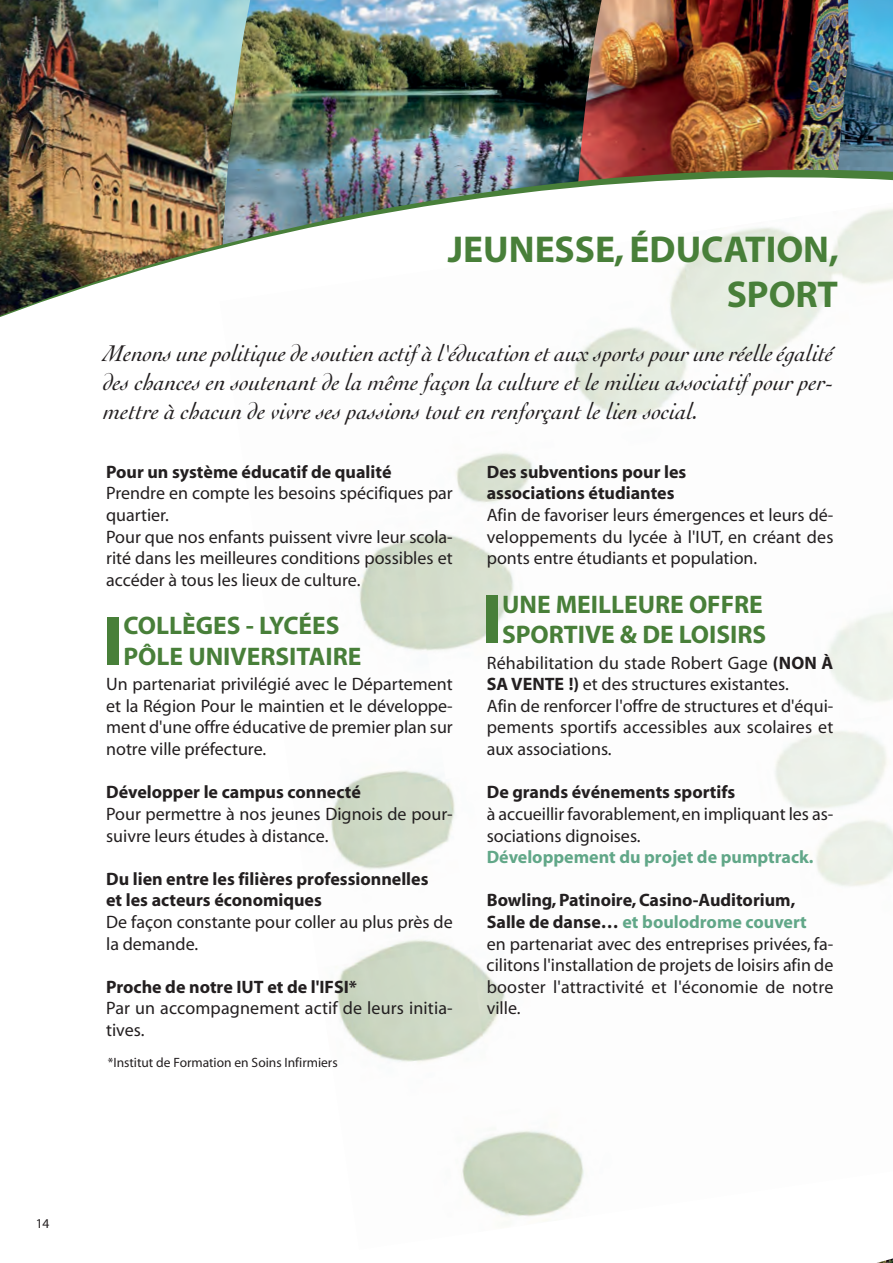
<style>
.page{position:relative;width:893px;height:1263px;background:#fff}
.page>*{position:absolute;margin:0;border:0;box-sizing:border-box;transform-origin:0 0}
.t1{font:700 37.5px/45px "Myriad";color:#487f39;text-align:right}
.t2{font:700 25.5px/30.6px "Myriad";color:#487f39}
.t3{font:italic 24px/28.8px "Cochin";color:#231f20;text-align:justify}
.t4{font:18px/21.6px "Myriad";color:#231f20}
.t5{font:700 18px/21.6px "Myriad";color:#231f20}
.t6{font:700 18px "Myriad";color:#61a788}
.t7{font:13.5px "Myriad";color:#231f20}
.s1{font-weight:700}
.s2{font-weight:700;color:#61a788}
</style>
<div class="page">
<img style="left:848px;top:0;width:45px;height:102px">
<img style="left:604px;top:0;width:244px;height:102px">
<img style="left:252px;top:0;width:352px;height:102px">
<img style="left:0;top:0;width:252px;height:102px">
<img style="left:0;top:109px;width:893px;height:1154px">
<img style="left:220px;top:199px;width:673px;height:1051px">
<div style="left:107px;top:617px;width:12px;height:48px;background:#487f39"></div>
<div style="left:486px;top:595px;width:11px;height:48px;background:#487f39"></div>
<h1 class="t1" style="left:448px;top:230px;width:393px">JEUNESSE, ÉDUCATION,<br>SPORT</h1>
<p class="t3" style="left:103px;top:338px;width:731px">Menons une politique de soutien actif à l'éducation et aux sports pour une réelle égalité des chances en soutenant de la même façon la culture et le milieu associatif pour per&shy;mettre à chacun de vivre ses passions tout en renforçant le lien social.</p>
<p class="t5" style="left:106px;top:463px;width:287px">Pour un système éducatif de qualité</p>
<p class="t4" style="left:106px;top:484px;width:348px">Prendre en compte les besoins spécifiques par quartier.<br>Pour que nos enfants puissent vivre leur scola&shy;rité dans les meilleures conditions possibles et accéder à tous les lieux de culture.</p>
<h2 class="t2" style="left:124px;top:613px;width:239px">COLLÈGES - LYCÉES<br>PÔLE UNIVERSITAIRE</h2>
<p class="t4" style="left:106px;top:675px;width:348px;text-align:justify">Un partenariat privilégié avec le Département et la Région Pour le maintien et le développe&shy;ment d'une offre éducative de premier plan sur notre ville préfecture.</p>
<p class="t5" style="left:106px;top:783px;width:256px">Développer le campus connecté</p>
<p class="t4" style="left:106px;top:805px;width:348px">Pour permettre à nos jeunes Dignois de pour&shy;suivre leurs études à distance.</p>
<p class="t5" style="left:106px;top:869px;width:324px">Du lien entre les filières professionnelles et les acteurs économiques</p>
<p class="t4" style="left:106px;top:913px;width:348px">De façon constante pour coller au plus près de la demande.</p>
<p class="t5" style="left:106px;top:977px;width:252px">Proche de notre IUT et de l'IFSI*</p>
<p class="t4" style="left:106px;top:999px;width:348px">Par un accompagnement actif de leurs initia&shy;tives.</p>
<p class="t7" style="left:108px;top:1058px;width:231px">*Institut de Formation en Soins Infirmiers</p>
<p class="t5" style="left:487px;top:463px;width:201px">Des subventions pour les associations étudiantes</p>
<p class="t4" style="left:487px;top:506px;width:348px;text-align:justify">Afin de favoriser leurs émergences et leurs dé&shy;veloppements du lycée à l'IUT, en créant des ponts entre étudiants et population.</p>
<h2 class="t2" style="left:502px;top:591px;width:266px">UNE MEILLEURE OFFRE<br>SPORTIVE &amp; DE LOISIRS</h2>
<p class="t4" style="left:487px;top:653px;width:348px">Réhabilitation du stade Robert Gage <span class="s1">(NON À SA VENTE !)</span> et des structures existantes.<br>Afin de renforcer l'offre de structures et d'équi&shy;pements sportifs accessibles aux scolaires et aux associations.</p>
<p class="t5" style="left:487px;top:783px;width:250px">De grands événements sportifs</p>
<p class="t4" style="left:487px;top:805px;width:348px">à accueillir favorablement, en impliquant les as&shy;sociations dignoises.</p>
<p class="t6" style="left:487px;top:850px;width:328px">Développement du projet de pumptrack.</p>
<p class="t4" style="left:487px;top:891px;width:348px"><span class="s1">Bowling, Patinoire, Casino-Auditorium, Salle de danse…</span> <span class="s2">et boulodrome couvert<br></span>en partenariat avec des entreprises privées, fa&shy;cilitons l'installation de projets de loisirs afin de booster l'attractivité et l'économie de notre ville.</p>
<p class="t7" style="left:36px;top:1219px;width:15px">14</p>
</div>
